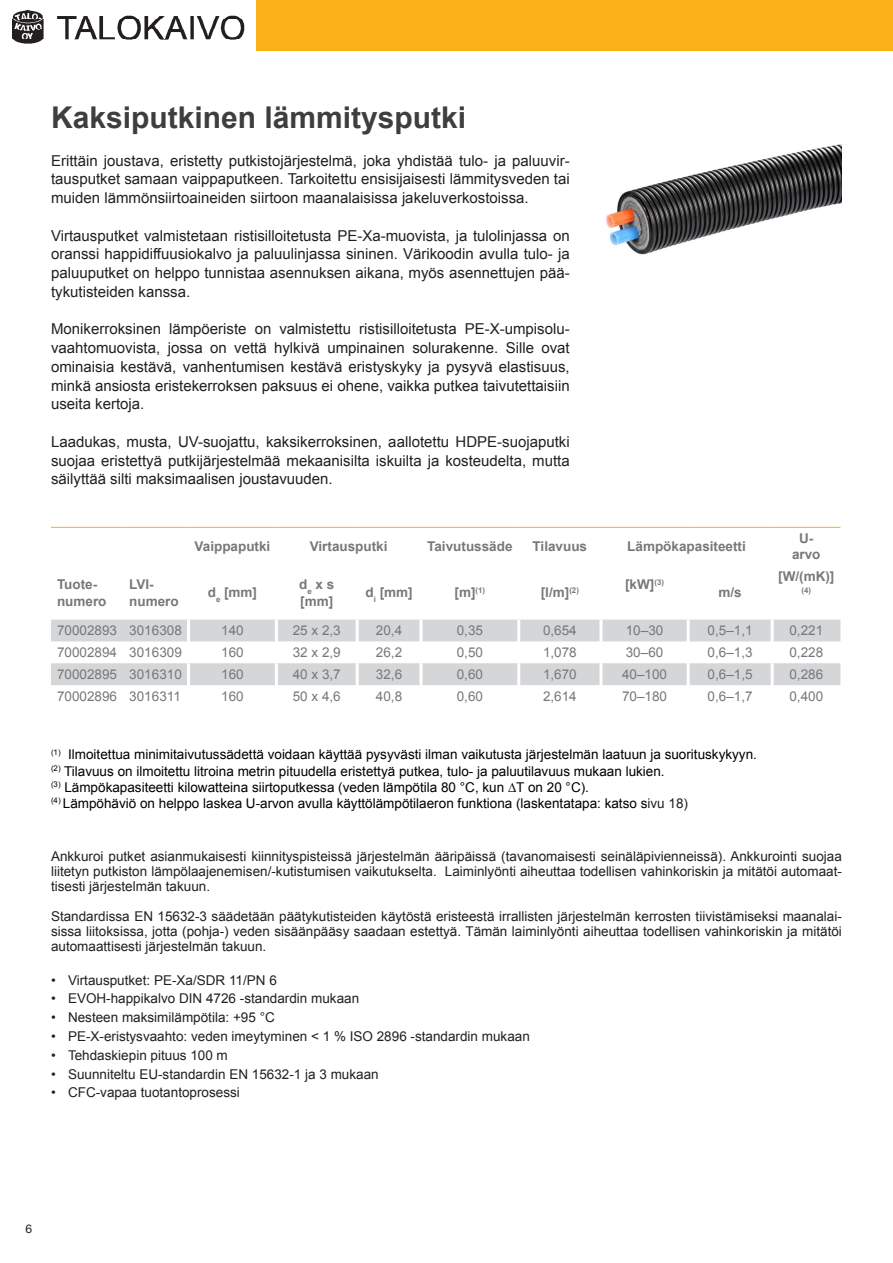
<style>
.page{position:relative;width:893px;height:1263px;background:#fff}
.page>*{position:absolute;margin:0;border:0;box-sizing:border-box;transform-origin:0 0}
.bodytekst{font:700 30px "Arial";color:#3e3e3f}
.bodytekst-2{font:15px/18.8px "Arial";color:#231f20;text-align:justify}
.body_insprong{font:13.5px/15px "Arial";color:#231f20;text-align:justify}
.small_body{font:13.5px "Arial";color:#000}
.body_tabel{font:13.5px "Arial";color:#76787b}
.body_tabel-2{font:700 13.5px/16.2px "Arial";color:#76787b}
.tabel_bold{font:700 13.5px/16.2px "Arial";color:#76787b;text-align:center}
.t1{font:12px "Helvetica Neue LT Std";color:#231f20}
.body_tabel-3{font:700 7.8px "Arial";color:#76787b}
.s1{color:#231f20}
</style>
<div class="page">
<div style="left:256px;top:0;width:637px;height:51px;background:#fbb017"></div>
<img style="left:13px;top:9px;width:232px;height:35px">
<img style="left:606px;top:144px;width:236px;height:111px">
<svg style="left:51px;top:620px;width:789px;height:65px;fill:#d5d6d8"></svg>
<hr style="left:51px;top:527px;width:72px;height:1px;background:#fbb017">
<hr style="left:123px;top:527px;width:66px;height:1px;background:#fbb017">
<hr style="left:189px;top:527px;width:87px;height:1px;background:#fbb017">
<hr style="left:276px;top:527px;width:81px;height:1px;background:#fbb017">
<hr style="left:357px;top:527px;width:64px;height:1px;background:#fbb017">
<hr style="left:421px;top:527px;width:98px;height:1px;background:#fbb017">
<hr style="left:519px;top:527px;width:82px;height:1px;background:#fbb017">
<hr style="left:601px;top:527px;width:87px;height:1px;background:#fbb017">
<hr style="left:688px;top:527px;width:84px;height:1px;background:#fbb017">
<hr style="left:772px;top:527px;width:68px;height:1px;background:#fbb017">
<hr style="left:187px;top:620px;width:3px;height:21px;background:#fff">
<hr style="left:275px;top:620px;width:3px;height:21px;background:#fff">
<hr style="left:356px;top:620px;width:3px;height:21px;background:#fff">
<hr style="left:419px;top:620px;width:3px;height:21px;background:#fff">
<hr style="left:517px;top:620px;width:3px;height:21px;background:#fff">
<hr style="left:187px;top:641px;width:3px;height:22px;background:#fff">
<hr style="left:275px;top:641px;width:3px;height:22px;background:#fff">
<hr style="left:356px;top:641px;width:3px;height:22px;background:#fff">
<hr style="left:419px;top:641px;width:3px;height:22px;background:#fff">
<hr style="left:517px;top:641px;width:3px;height:22px;background:#fff">
<hr style="left:187px;top:663px;width:3px;height:22px;background:#fff">
<hr style="left:275px;top:663px;width:3px;height:22px;background:#fff">
<hr style="left:356px;top:663px;width:3px;height:22px;background:#fff">
<hr style="left:419px;top:663px;width:3px;height:22px;background:#fff">
<hr style="left:517px;top:663px;width:3px;height:22px;background:#fff">
<hr style="left:599px;top:620px;width:3px;height:21px;background:#fff">
<hr style="left:687px;top:620px;width:3px;height:21px;background:#fff">
<hr style="left:771px;top:620px;width:3px;height:21px;background:#fff">
<hr style="left:599px;top:641px;width:3px;height:22px;background:#fff">
<hr style="left:687px;top:641px;width:3px;height:22px;background:#fff">
<hr style="left:771px;top:641px;width:3px;height:22px;background:#fff">
<hr style="left:599px;top:663px;width:3px;height:22px;background:#fff">
<hr style="left:687px;top:663px;width:3px;height:22px;background:#fff">
<hr style="left:771px;top:663px;width:3px;height:22px;background:#fff">
<p class="bodytekst" style="left:51px;top:98px;width:417px">Kaksiputkinen lämmitysputki</p>
<p class="bodytekst-2" style="left:51px;top:151px;width:520px">Erittäin joustava, eristetty putkistojärjestelmä, joka yhdistää tulo- ja paluuvir&shy;tausputket samaan vaippaputkeen. Tarkoitettu ensisijaisesti lämmitysveden tai muiden lämmönsiirtoaineiden siirtoon maanalaisissa jakeluverkostoissa.</p>
<p class="bodytekst-2" style="left:51px;top:226px;width:520px">Virtausputket valmistetaan ristisilloitetusta PE-Xa-muovista, ja tulolinjassa on oranssi happidiffuusiokalvo ja paluulinjassa sininen. Värikoodin avulla tulo- ja paluuputket on helppo tunnistaa asennuksen aikana, myös asennettujen pää&shy;tykutisteiden kanssa.</p>
<p class="bodytekst-2" style="left:51px;top:320px;width:520px">Monikerroksinen lämpöeriste on valmistettu ristisilloitetusta PE-X-umpisolu&shy;vaahtomuovista, jossa on vettä hylkivä umpinainen solurakenne. Sille ovat ominaisia kestävä, vanhentumisen kestävä eristyskyky ja pysyvä elastisuus, minkä ansiosta eristekerroksen paksuus ei ohene, vaikka putkea taivutettaisiin useita kertoja.</p>
<p class="bodytekst-2" style="left:51px;top:432px;width:520px">Laadukas, musta, UV-suojattu, kaksikerroksinen, aallotettu HDPE-suojaputki suojaa eristettyä putkijärjestelmää mekaanisilta iskuilta ja kosteudelta, mutta säilyttää silti maksimaalisen joustavuuden.</p>
<p class="body_tabel-2" style="left:57px;top:577px;width:42px">Tuote-</p>
<p class="body_tabel-2" style="left:57px;top:593px;width:51px">numero</p>
<p class="tabel_bold" style="left:195px;top:539px;width:77px">Vaippaputki</p>
<p class="tabel_bold" style="left:310px;top:539px;width:79px">Virtausputki</p>
<p class="tabel_bold" style="left:427px;top:539px;width:87px">Taivutussäde</p>
<p class="tabel_bold" style="left:533px;top:539px;width:56px">Tilavuus</p>
<p class="tabel_bold" style="left:627px;top:539px;width:120px">Lämpökapasiteetti</p>
<p class="tabel_bold" style="left:792px;top:531px;width:30px">U&shy;arvo</p>
<p class="body_tabel-2" style="left:129px;top:577px;width:51px">LVI&shy;numero</p>
<p class="body_tabel-2" style="left:208px;top:585px;width:51px">d<sub>e</sub> [mm]</p>
<p class="body_tabel-2" style="left:299px;top:577px;width:37px">d<sub>e</sub> x s [mm]</p>
<p class="body_tabel-2" style="left:365px;top:585px;width:49px">d<sub>i</sub> [mm]</p>
<p class="body_tabel-2" style="left:455px;top:585px;width:32px">[m]<sup>(1)</sup></p>
<p class="body_tabel-2" style="left:541px;top:585px;width:40px">[l/m]<sup>(2)</sup></p>
<p class="body_tabel-2" style="left:625px;top:577px;width:40px">[kW]<sup>(3)</sup></p>
<p class="body_tabel-2" style="left:718px;top:585px;width:25px">m/s</p>
<p class="body_tabel-2" style="left:778px;top:569px;width:58px">[W/(mK)]</p>
<p class="body_tabel-3" style="left:801px;top:585px;width:11px">(4)</p>
<p class="body_tabel" style="left:57px;top:622px;width:62px">70002893</p>
<p class="body_tabel" style="left:129px;top:622px;width:54px">3016308</p>
<p class="body_tabel" style="left:221px;top:622px;width:24px">140</p>
<p class="body_tabel" style="left:293px;top:622px;width:50px">25 x 2,3</p>
<p class="body_tabel" style="left:376px;top:622px;width:28px">20,4</p>
<p class="body_tabel" style="left:457px;top:622px;width:28px">0,35</p>
<p class="body_tabel" style="left:543px;top:622px;width:35px">0,654</p>
<p class="body_tabel" style="left:626px;top:622px;width:39px">10–30</p>
<p class="body_tabel" style="left:708px;top:622px;width:47px">0,5–1,1</p>
<p class="body_tabel" style="left:789px;top:622px;width:35px">0,221</p>
<p class="body_tabel" style="left:57px;top:644px;width:62px">70002894</p>
<p class="body_tabel" style="left:129px;top:644px;width:54px">3016309</p>
<p class="body_tabel" style="left:221px;top:644px;width:24px">160</p>
<p class="body_tabel" style="left:293px;top:644px;width:50px">32 x 2,9</p>
<p class="body_tabel" style="left:376px;top:644px;width:28px">26,2</p>
<p class="body_tabel" style="left:457px;top:644px;width:28px">0,50</p>
<p class="body_tabel" style="left:543px;top:644px;width:35px">1,078</p>
<p class="body_tabel" style="left:626px;top:644px;width:39px">30–60</p>
<p class="body_tabel" style="left:708px;top:644px;width:47px">0,6–1,3</p>
<p class="body_tabel" style="left:789px;top:644px;width:35px">0,228</p>
<p class="body_tabel" style="left:57px;top:665px;width:62px">70002895</p>
<p class="body_tabel" style="left:129px;top:665px;width:54px">3016310</p>
<p class="body_tabel" style="left:221px;top:665px;width:24px">160</p>
<p class="body_tabel" style="left:293px;top:665px;width:50px">40 x 3,7</p>
<p class="body_tabel" style="left:376px;top:665px;width:28px">32,6</p>
<p class="body_tabel" style="left:457px;top:665px;width:28px">0,60</p>
<p class="body_tabel" style="left:543px;top:665px;width:35px">1,670</p>
<p class="body_tabel" style="left:622px;top:665px;width:47px">40–100</p>
<p class="body_tabel" style="left:708px;top:665px;width:47px">0,6–1,5</p>
<p class="body_tabel" style="left:789px;top:665px;width:35px">0,286</p>
<p class="body_tabel" style="left:57px;top:687px;width:62px">70002896</p>
<p class="body_tabel" style="left:129px;top:687px;width:53px">3016311</p>
<p class="body_tabel" style="left:221px;top:687px;width:24px">160</p>
<p class="body_tabel" style="left:293px;top:687px;width:50px">50 x 4,6</p>
<p class="body_tabel" style="left:376px;top:687px;width:28px">40,8</p>
<p class="body_tabel" style="left:457px;top:687px;width:28px">0,60</p>
<p class="body_tabel" style="left:543px;top:687px;width:35px">2,614</p>
<p class="body_tabel" style="left:622px;top:687px;width:47px">70–180</p>
<p class="body_tabel" style="left:708px;top:687px;width:47px">0,6–1,7</p>
<p class="body_tabel" style="left:789px;top:687px;width:35px">0,400</p>
<p class="small_body" style="left:51px;top:746px;width:707px"><sup>(1)</sup> Ilmoitettua minimitaivutussädettä voidaan käyttää pysyvästi ilman vaikutusta järjestelmän laatuun ja suorituskykyyn.</p>
<p class="small_body" style="left:51px;top:762px;width:615px"><sup>(2)</sup> Tilavuus on ilmoitettu litroina metrin pituudella eristettyä putkea, tulo- ja paluutilavuus mukaan lukien.</p>
<p class="small_body" style="left:51px;top:778px;width:539px"><sup>(3)</sup> Lämpökapasiteetti kilowatteina siirtoputkessa (veden lämpötila 80 °C, kun ∆T on 20 °C).</p>
<p class="small_body" style="left:51px;top:794px;width:638px"><sup>(4)</sup> Lämpöhäviö on helppo laskea U-arvon avulla käyttölämpötilaeron funktiona (laskentatapa: katso s<span class="s1">ivu 18)</span></p>
<p class="body_insprong" style="left:51px;top:849px;width:792px">Ankkuroi putket asianmukaisesti kiinnityspisteissä järjestelmän ääripäissä (tavanomaisesti seinäläpivienneissä). Ankkurointi suojaa liitetyn putkiston lämpölaajenemisen/-kutistumisen vaikutukselta. Laiminlyönti aiheuttaa todellisen vahinkoriskin ja mitätöi automaat&shy;tisesti järjestelmän takuun.</p>
<p class="body_insprong" style="left:51px;top:909px;width:792px">Standardissa EN 15632-3 säädetään päätykutisteiden käytöstä eristeestä irrallisten järjestelmän kerrosten tiivistämiseksi maanalai&shy;sissa liitoksissa, jotta (pohja-) veden sisäänpääsy saadaan estettyä. Tämän laiminlyönti aiheuttaa todellisen vahinkoriskin ja mitätöi automaattisesti järjestelmän takuun.</p>
<p class="body_insprong" style="left:51px;top:973px;width:227px">• Virtausputket: PE-Xa/SDR 11/PN 6</p>
<p class="body_insprong" style="left:51px;top:991px;width:310px">• EVOH-happikalvo DIN 4726 -standardin mukaan</p>
<p class="body_insprong" style="left:51px;top:1010px;width:225px">• Nesteen maksimilämpötila: +95 °C</p>
<p class="body_insprong" style="left:51px;top:1029px;width:480px">• PE-X-eristysvaahto: veden imeytyminen &lt; 1 % ISO 2896 -standardin mukaan</p>
<p class="body_insprong" style="left:51px;top:1048px;width:178px">• Tehdaskiepin pituus 100 m</p>
<p class="body_insprong" style="left:51px;top:1066px;width:329px">• Suunniteltu EU-standardin EN 15632-1 ja 3 mukaan</p>
<p class="body_insprong" style="left:51px;top:1085px;width:190px">• CFC-vapaa tuotantoprosessi</p>
<p class="t1" style="left:26px;top:1222px;width:8px">6</p>
</div>
